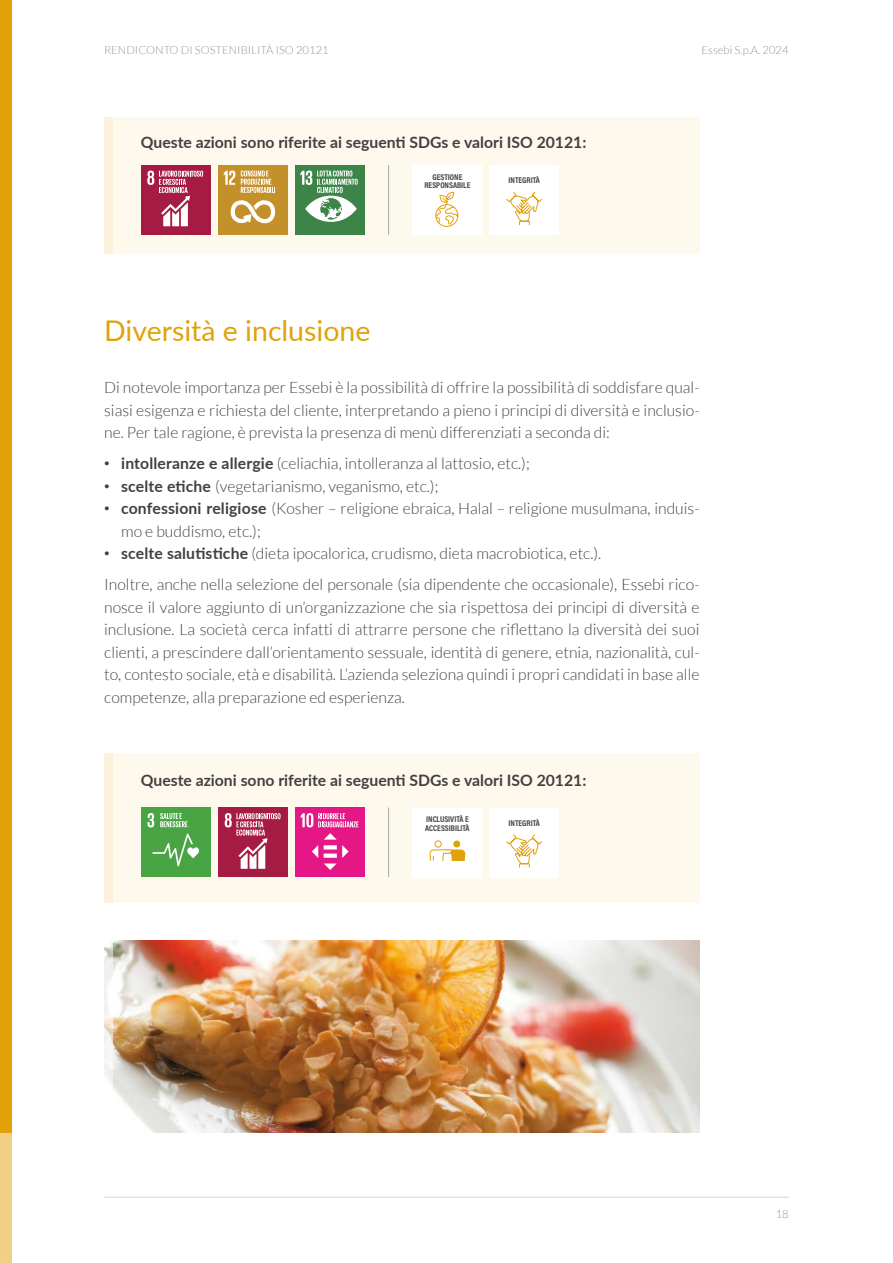
<style>
.page{position:relative;width:893px;height:1263px;background:#fff}
.page>*{position:absolute;margin:0;border:0;box-sizing:border-box;transform-origin:0 0}
.t1{font:28.5px "Lato";color:#e1a209}
.t2{font:300 15.75px/22.5px "Lato";color:#444041;text-align:justify}
.t3{font:700 15.75px "Lato";color:#444041}
.t4{font:300 11.25px "Lato";color:#969698}
.t5{font:700 8.4px/8.2px "Acumin Pro Cond";color:#444041}
.s1{font-family:"Arial";font-weight:400}
.s2{font-weight:700}
</style>
<div class="page">
<img style="left:113px;top:941px;width:587px;height:192px">
<div style="left:104px;top:753px;width:596px;height:149px;background:#fef9ed"></div>
<div style="left:141px;top:807px;width:69px;height:70px;background:#49a544"></div>
<svg style="left:148px;top:813px;width:6px;height:14px"></svg>
<svg style="left:152px;top:834px;width:47px;height:32px"></svg>
<svg style="left:160px;top:813px;width:28px;height:14px"></svg>
<hr style="left:388px;top:807px;width:1px;height:70px;background:#aaaaac">
<div style="left:296px;top:807px;width:69px;height:70px;background:#e51686"></div>
<svg style="left:324px;top:833px;width:12px;height:6px"></svg>
<svg style="left:324px;top:845px;width:25px;height:25px"></svg>
<svg style="left:312px;top:845px;width:6px;height:13px"></svg>
<svg style="left:301px;top:813px;width:58px;height:14px"></svg>
<div style="left:218px;top:807px;width:70px;height:70px;background:#a61b43"></div>
<svg style="left:225px;top:813px;width:56px;height:56px"></svg>
<div style="left:489px;top:808px;width:70px;height:70px;background:#fff"></div>
<svg style="left:506px;top:834px;width:36px;height:34px"></svg>
<div style="left:104px;top:753px;width:9px;height:149px;background:#fcf1da"></div>
<div style="left:413px;top:808px;width:69px;height:70px;background:#fff"></div>
<svg style="left:429px;top:840px;width:36px;height:21px"></svg>
<svg style="left:104px;top:942px;width:9px;height:144px"></svg>
<div style="left:104px;top:117px;width:596px;height:136px;background:#fef9ed"></div>
<div style="left:104px;top:117px;width:9px;height:136px;background:#fcf1da"></div>
<div style="left:141px;top:165px;width:69px;height:69px;background:#a61b43"></div>
<svg style="left:147px;top:171px;width:56px;height:55px"></svg>
<div style="left:413px;top:166px;width:69px;height:69px;background:#fff"></div>
<div style="left:435px;top:204px;width:23px;height:23px;border:1px solid #e1a209;border-radius:50%"></div>
<svg style="left:435px;top:192px;width:24px;height:34px"></svg>
<hr style="left:388px;top:165px;width:1px;height:70px;background:#aaaaac">
<div style="left:296px;top:165px;width:69px;height:69px;background:#3c8448"></div>
<svg style="left:300px;top:171px;width:58px;height:51px"></svg>
<div style="left:218px;top:165px;width:70px;height:69px;background:#c4902a"></div>
<svg style="left:224px;top:171px;width:11px;height:14px"></svg>
<svg style="left:241px;top:171px;width:34px;height:22px"></svg>
<svg style="left:231px;top:200px;width:44px;height:24px"></svg>
<div style="left:489px;top:166px;width:70px;height:69px;background:#fff"></div>
<svg style="left:506px;top:192px;width:36px;height:33px"></svg>
<div style="left:0;top:0;width:12px;height:1133px;background:#e1a209"></div>
<hr style="left:104px;top:1197px;width:685px;height:1px;background:#d5d4d5">
<div style="left:0;top:1133px;width:12px;height:130px;background:#f0d084"></div>
<p class="t4" style="left:104px;top:44px;width:226px">RENDICONTO DI SOSTENIBILITÀ ISO 20121</p>
<p class="t4" style="left:701px;top:44px;width:89px">Essebi S.p.A. 2024</p>
<p class="t3" style="left:141px;top:131px;width:447px">Queste azioni sono riferite ai seguenti SDGs e valori ISO 20121:</p>
<p class="t5" style="left:424px;top:173px;width:48px;text-align:center">GESTIONE<br>RESPONSABILE</p>
<p class="t5" style="left:508px;top:176px;width:33px">INTEGRITÀ</p>
<h1 class="t1" style="left:104px;top:310px;width:268px">Diversità e inclusione</h1>
<p class="t2" style="left:104px;top:376px;width:597px">Di notevole importanza per Essebi è la possibilità di offrire la possibilità di soddisfare qual&shy;siasi esigenza e richiesta del cliente, interpretando a pieno i principi di diversità e inclusio&shy;ne. Per tale ragione, è prevista la presenza di menù differenziati a seconda di:</p>
<p class="t2" style="left:104px;top:452px;width:427px"><span class="s1">•</span> <span class="s2">intolleranze e allergie</span> (celiachia, intolleranza al lattosio, etc.);</p>
<p class="t2" style="left:104px;top:475px;width:336px"><span class="s1">•</span> <span class="s2">scelte etiche</span> (vegetarianismo, veganismo, etc.);</p>
<p class="t2" style="left:121px;top:497px;width:580px;text-indent:-17px"><span class="s1">•</span> <span class="s2">confessioni religiose</span> (Kosher – religione ebraica, Halal – religione musulmana, induis&shy;mo e buddismo, etc.);</p>
<p class="t2" style="left:104px;top:538px;width:597px;line-height:31px"><span class="s1">•</span> <span class="s2">scelte salutistiche</span> (dieta ipocalorica, crudismo, dieta macrobiotica, etc.).<br>Inoltre, anche nella selezione del personale (sia dipendente che occasionale), Essebi rico-</p>
<p class="t2" style="left:104px;top:596px;width:597px">nosce il valore aggiunto di un’organizzazione che sia rispettosa dei principi di diversità e inclusione. La società cerca infatti di attrarre persone che riflettano la diversità dei suoi clienti, a prescindere dall’orientamento sessuale, identità di genere, etnia, nazionalità, cul&shy;to, contesto sociale, età e disabilità. L’azienda seleziona quindi i propri candidati in base alle competenze, alla preparazione ed esperienza.</p>
<p class="t3" style="left:141px;top:769px;width:447px">Queste azioni sono riferite ai seguenti SDGs e valori ISO 20121:</p>
<p class="t5" style="left:508px;top:819px;width:33px">INTEGRITÀ</p>
<p class="t5" style="left:425px;top:815px;width:46px">INCLUSIVITÀ E<br>ACCESSIBILITÀ</p>
<p class="t4" style="left:776px;top:1208px;width:15px">18</p>
</div>
